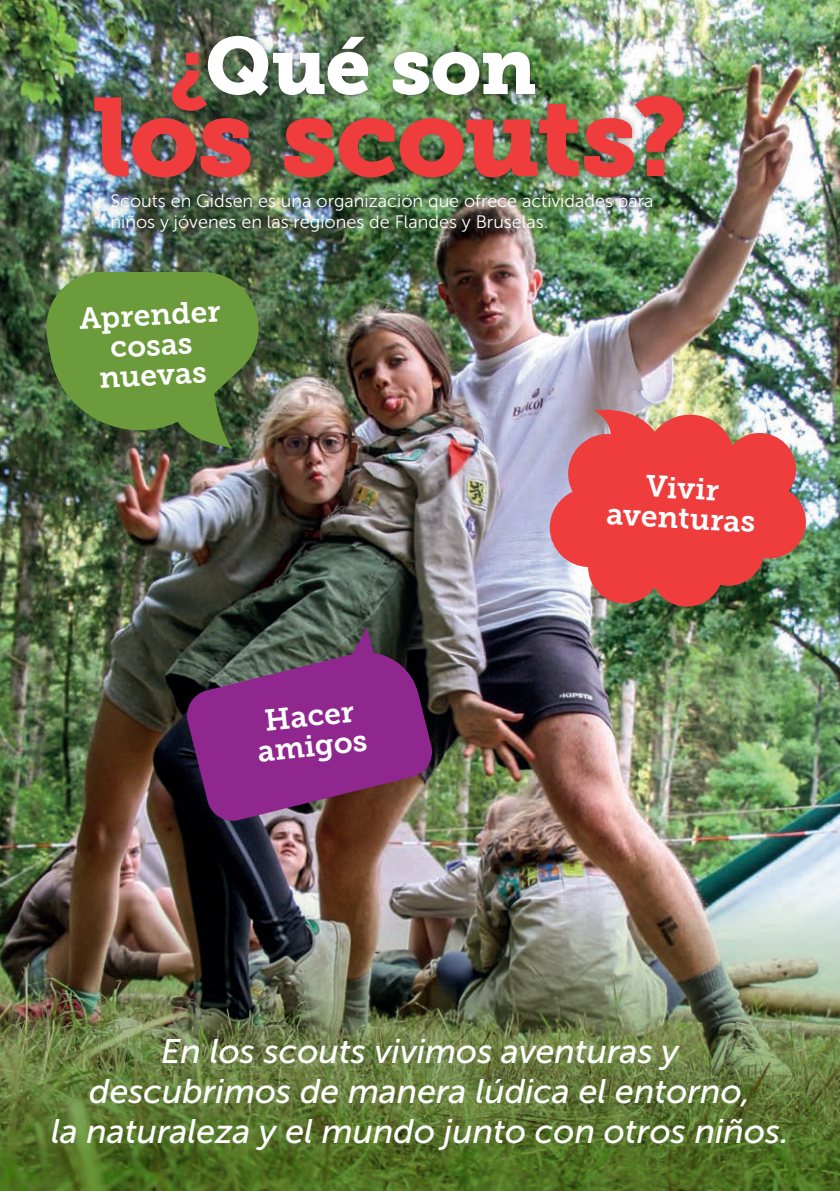
<style>
.page{position:relative;width:840px;height:1191px;background:#fff}
.page>*{position:absolute;margin:0;border:0;box-sizing:border-box;transform-origin:0 0}
.t1{font:110px "Museo Slab 900";letter-spacing:-.015em;color:#ee3d3c}
.t2{font:80px "Museo Slab 900";letter-spacing:-.01em;color:#fff}
.t3{font:italic 34px/40px "Museo Sans 500";color:#fff;text-align:center}
.t4{font:30px/30px "Museo Slab 700";color:#fff;text-align:center}
.t5{font:18px/21.6px "Museo Sans 300";color:#fff}
.s1{color:#ee3d3c}
</style>
<div class="page">
<img style="left:0;top:0;width:839px;height:813px">
<img style="left:0;top:813px;width:839px;height:378px">
<div style="left:86px;top:29px;width:604px;height:156px;background:#231f20;opacity:.5"></div>
<div style="left:104px;top:186px;width:555px;height:53px;background:#231f20;opacity:.5"></div>
<svg style="left:41px;top:272px;width:237px;height:176px;background:#60863d"></svg>
<svg style="left:184px;top:627px;width:250px;height:196px;background:#71326d"></svg>
<img style="left:549px;top:404px;width:256px;height:202px">
<p class="t2" style="left:169px;top:20px;width:369px"><span class="s1">¿</span>Qué son</p>
<p class="t1" style="left:95px;top:74px;width:593px">los scouts?</p>
<p class="t5" style="left:110px;top:190px;width:544px">Scouts en Gidsen es una organización que ofrece actividades para niños y jóvenes en las regiones de Flandes y Bruselas.</p>
<p class="t4" style="left:78px;top:304px;width:143px;rotate:-3deg">Aprender cosas nuevas</p>
<p class="t4" style="left:253px;top:707px;width:111px;rotate:-6deg">Hacer amigos</p>
<p class="t4" style="left:608px;top:469px;width:150px;rotate:3deg">Vivir aventuras</p>
<p class="t3" style="left:51px;top:1031px;width:739px">En los scouts vivimos aventuras y<br>descubrimos de manera lúdica el entorno,<br>la naturaleza y el mundo junto con otros niños.</p>
</div>
